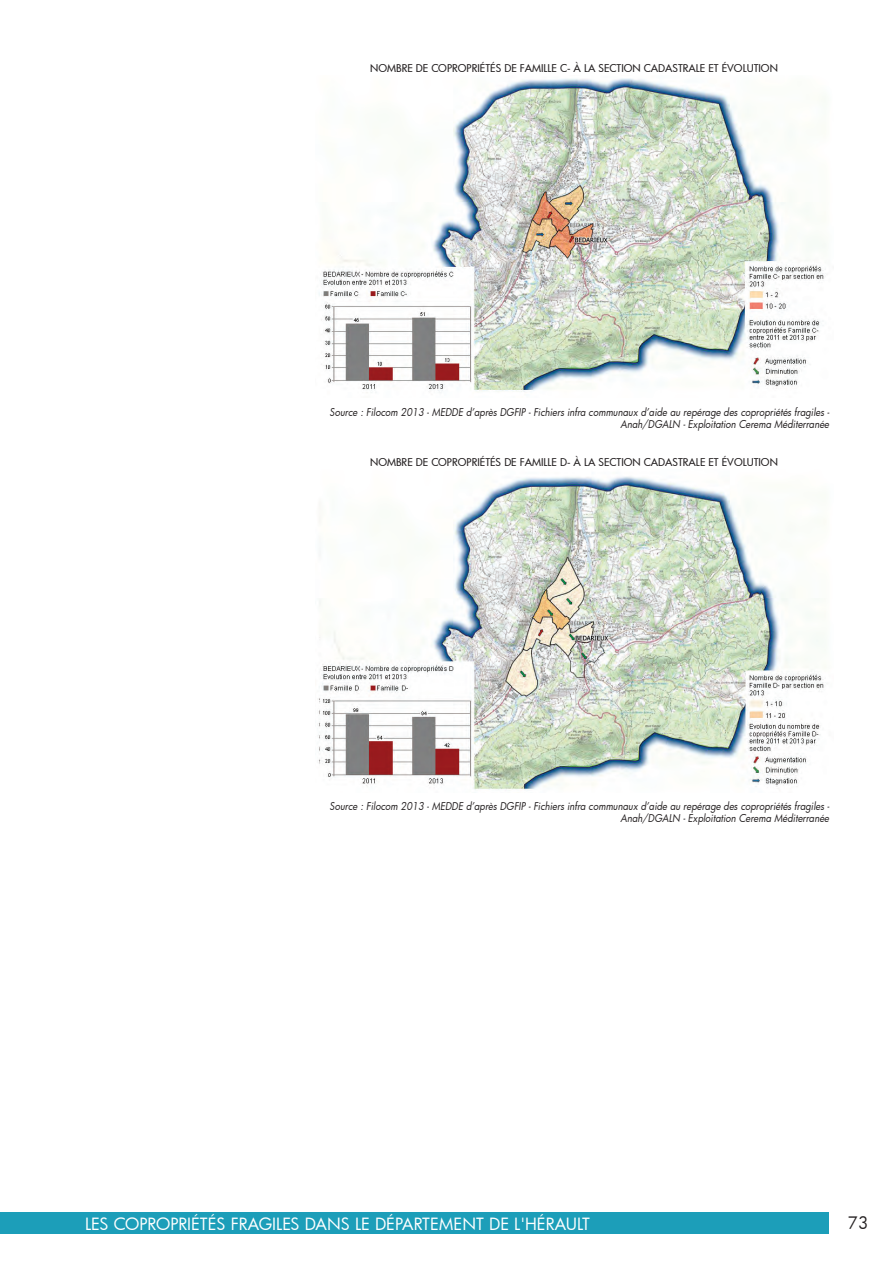
<style>
.page{position:relative;width:893px;height:1263px;background:#fff}
.page>*{position:absolute;margin:0;border:0;box-sizing:border-box;transform-origin:0 0}
.t1{font:16.8px "Futura";color:#231f20}
.t2{font:16.5px "Futura";color:#fff}
.Source{font:italic 10.5px/12px "Futura";color:#231f20;text-align:right;scale:.9 1}
.Légende{font:500 10.5px "Futura";color:#231f20}
</style>
<div class="page">
<div style="left:0;top:1212px;width:829px;height:21px;background:#1c9eb9"></div>
<img style="left:319px;top:78px;width:505px;height:315px">
<img style="left:318px;top:476px;width:506px;height:314px">
<p class="Légende" style="left:370px;top:61px;width:409px">NOMBRE DE COPROPRIÉTÉS DE FAMILLE C- À LA SECTION CADASTRALE ET ÉVOLUTION</p>
<p class="Source" style="left:329px;top:406px;width:557px">Source : Filocom 2013 - MEDDE d’après DGFIP - Fichiers infra communaux d’aide au repérage des copropriétés fragiles -<br>Anah/DGALN - Exploitation Cerema Méditerranée</p>
<p class="Légende" style="left:370px;top:455px;width:409px">NOMBRE DE COPROPRIÉTÉS DE FAMILLE D- À LA SECTION CADASTRALE ET ÉVOLUTION</p>
<p class="Source" style="left:329px;top:800px;width:557px">Source : Filocom 2013 - MEDDE d’après DGFIP - Fichiers infra communaux d’aide au repérage des copropriétés fragiles -<br>Anah/DGALN - Exploitation Cerema Méditerranée</p>
<h2 class="t2" style="left:85px;top:1212px;width:506px">LES COPROPRIÉTÉS FRAGILES DANS LE DÉPARTEMENT DE L'HÉRAULT</h2>
<h1 class="t1" style="left:848px;top:1211px;width:22px">73</h1>
</div>
